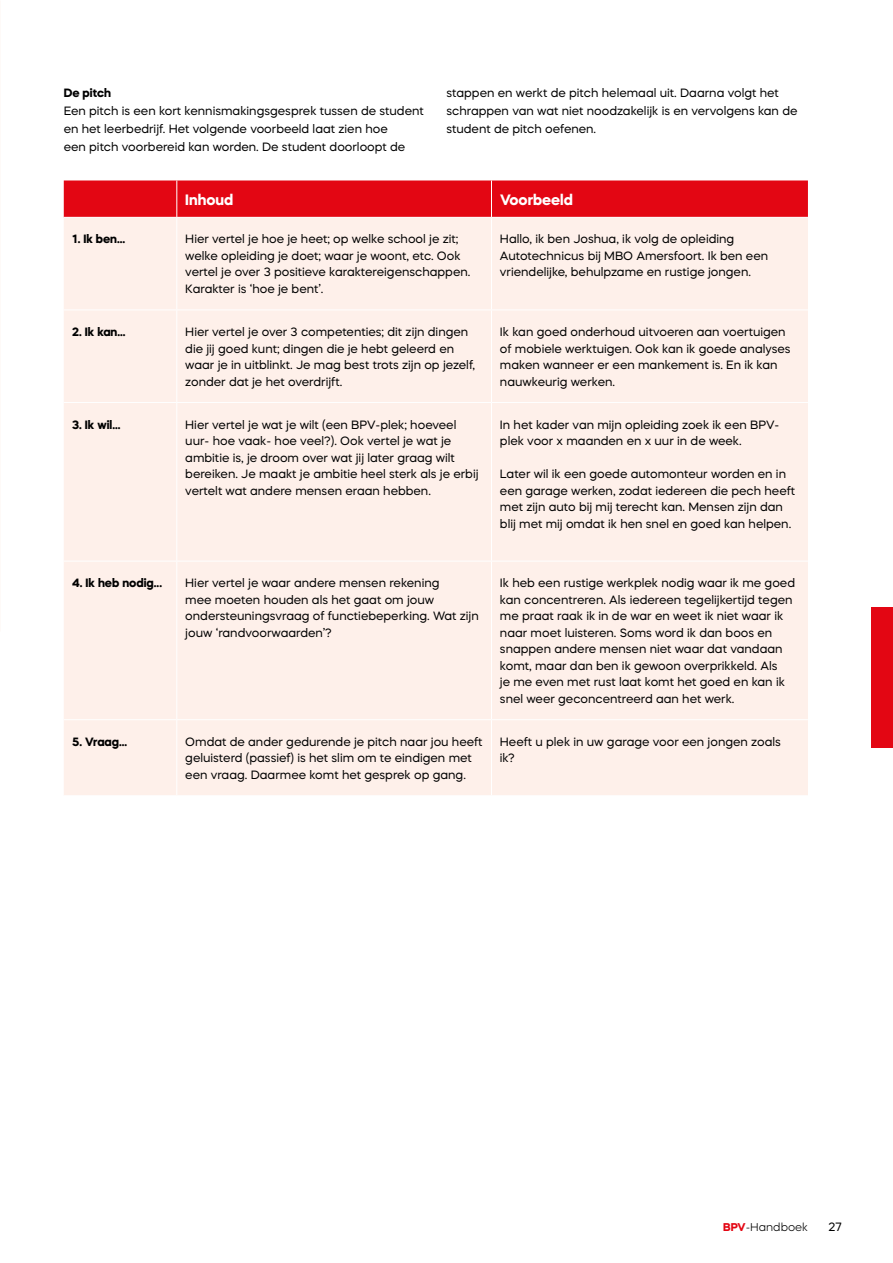
<style>
.page{position:relative;width:893px;height:1263px;background:#fff}
.page>*{position:absolute;margin:0;border:0;box-sizing:border-box;transform-origin:0 0}
.t1{font:700 15px "Mazzard H";color:#fff}
.t2{font:12px/16.5px "Mazzard H";color:#000}
.t3{font:700 12px "Mazzard H";color:#000}
.t4{font:300 11.25px "Mazzard H";color:#000}
.s1{font-weight:700;color:#e30613}
</style>
<div class="page">
<div style="left:64px;top:180px;width:744px;height:37px;background:#e30613"></div>
<div style="left:64px;top:218px;width:744px;height:577px;background:#fef0ea"></div>
<hr style="left:176px;top:180px;width:1px;height:37px;background:#fff">
<hr style="left:491px;top:180px;width:1px;height:37px;background:#fff">
<hr style="left:176px;top:218px;width:1px;height:92px;background:#fff">
<hr style="left:491px;top:218px;width:1px;height:92px;background:#fff">
<hr style="left:64px;top:310px;width:113px;height:1px;background:#fff">
<hr style="left:177px;top:310px;width:314px;height:1px;background:#fff">
<hr style="left:176px;top:310px;width:1px;height:92px;background:#fff">
<hr style="left:491px;top:310px;width:317px;height:1px;background:#fff">
<hr style="left:491px;top:310px;width:1px;height:92px;background:#fff">
<hr style="left:64px;top:402px;width:113px;height:1px;background:#fff">
<hr style="left:177px;top:402px;width:314px;height:1px;background:#fff">
<hr style="left:176px;top:403px;width:1px;height:158px;background:#fff">
<hr style="left:491px;top:402px;width:317px;height:1px;background:#fff">
<hr style="left:491px;top:403px;width:1px;height:158px;background:#fff">
<hr style="left:64px;top:561px;width:113px;height:1px;background:#fff">
<hr style="left:177px;top:561px;width:314px;height:1px;background:#fff">
<hr style="left:176px;top:561px;width:1px;height:158px;background:#fff">
<hr style="left:491px;top:561px;width:317px;height:1px;background:#fff">
<hr style="left:491px;top:561px;width:1px;height:158px;background:#fff">
<hr style="left:64px;top:719px;width:113px;height:1px;background:#fff">
<hr style="left:177px;top:719px;width:314px;height:1px;background:#fff">
<hr style="left:176px;top:720px;width:1px;height:75px;background:#fff">
<hr style="left:491px;top:719px;width:317px;height:1px;background:#fff">
<hr style="left:491px;top:720px;width:1px;height:75px;background:#fff">
<div style="left:872px;top:608px;width:21px;height:140px;background:#e30613"></div>
<p class="t3" style="left:64px;top:84px;width:49px">De pitch</p>
<p class="t2" style="left:64px;top:101px;width:362px;line-height:18px">Een pitch is een kort kennismakingsgesprek tussen de student en het leerbedrijf. Het volgende voorbeeld laat zien hoe<br>een pitch voorbereid kan worden. De student doorloopt de</p>
<p class="t2" style="left:446px;top:83px;width:353px;line-height:18px">stappen en werkt de pitch helemaal uit. Daarna volgt het schrappen van wat niet noodzakelijk is en vervolgens kan de student de pitch oefenen.</p>
<p class="t1" style="left:185px;top:189px;width:49px">Inhoud</p>
<p class="t1" style="left:500px;top:189px;width:74px">Voorbeeld</p>
<p class="t3" style="left:72px;top:231px;width:55px">1. Ik ben…</p>
<p class="t2" style="left:185px;top:231px;width:287px">Hier vertel je hoe je heet; op welke school je zit; welke opleiding je doet; waar je woont, etc. Ook vertel je over 3 positieve karaktereigenschappen.<br>Karakter is ‘hoe je bent’.</p>
<p class="t2" style="left:500px;top:231px;width:270px">Hallo, ik ben Joshua, ik volg de opleiding<br>Autotechnicus bij MBO Amersfoort. Ik ben een vriendelijke, behulpzame en rustige jongen.</p>
<p class="t3" style="left:72px;top:324px;width:55px">2. Ik kan...</p>
<p class="t2" style="left:185px;top:323px;width:291px">Hier vertel je over 3 competenties; dit zijn dingen die jij goed kunt; dingen die je hebt geleerd en waar je in uitblinkt. Je mag best trots zijn op jezelf, zonder dat je het overdrijft.</p>
<p class="t2" style="left:500px;top:323px;width:292px">Ik kan goed onderhoud uitvoeren aan voertuigen of mobiele werktuigen. Ook kan ik goede analyses maken wanneer er een mankement is. En ik kan nauwkeurig werken.</p>
<p class="t3" style="left:72px;top:416px;width:50px">3. Ik wil...</p>
<p class="t2" style="left:185px;top:416px;width:295px">Hier vertel je wat je wilt (een BPV-plek; hoeveel uur- hoe vaak- hoe veel?). Ook vertel je wat je ambitie is, je droom over wat jij later graag wilt bereiken. Je maakt je ambitie heel sterk als je erbij vertelt wat andere mensen eraan hebben.</p>
<p class="t2" style="left:500px;top:416px;width:281px">In het kader van mijn opleiding zoek ik een BPV&shy;plek voor x maanden en x uur in de week.</p>
<p class="t2" style="left:500px;top:465px;width:297px">Later wil ik een goede automonteur worden en in een garage werken, zodat iedereen die pech heeft met zijn auto bij mij terecht kan. Mensen zijn dan blij met mij omdat ik hen snel en goed kan helpen.</p>
<p class="t3" style="left:72px;top:575px;width:91px">4. Ik heb nodig...</p>
<p class="t2" style="left:185px;top:574px;width:295px">Hier vertel je waar andere mensen rekening<br>mee moeten houden als het gaat om jouw ondersteuningsvraag of functiebeperking. Wat zijn jouw ‘randvoorwaarden’?</p>
<p class="t2" style="left:500px;top:574px;width:297px">Ik heb een rustige werkplek nodig waar ik me goed kan concentreren. Als iedereen tegelijkertijd tegen me praat raak ik in de war en weet ik niet waar ik naar moet luisteren. Soms word ik dan boos en snappen andere mensen niet waar dat vandaan komt, maar dan ben ik gewoon overprikkeld. Als<br>je me even met rust laat komt het goed en kan ik snel weer geconcentreerd aan het werk.</p>
<p class="t3" style="left:72px;top:733px;width:57px">5. Vraag...</p>
<p class="t2" style="left:185px;top:733px;width:299px">Omdat de ander gedurende je pitch naar jou heeft geluisterd (passief) is het slim om te eindigen met een vraag. Daarmee komt het gesprek op gang.</p>
<p class="t2" style="left:500px;top:733px;width:282px">Heeft u plek in uw garage voor een jongen zoals ik?</p>
<p class="t4" style="left:723px;top:1219px;width:86px"><span class="s1">BPV</span>-Handboek</p>
<p class="t2" style="left:829px;top:1218px;width:15px">27</p>
</div>
